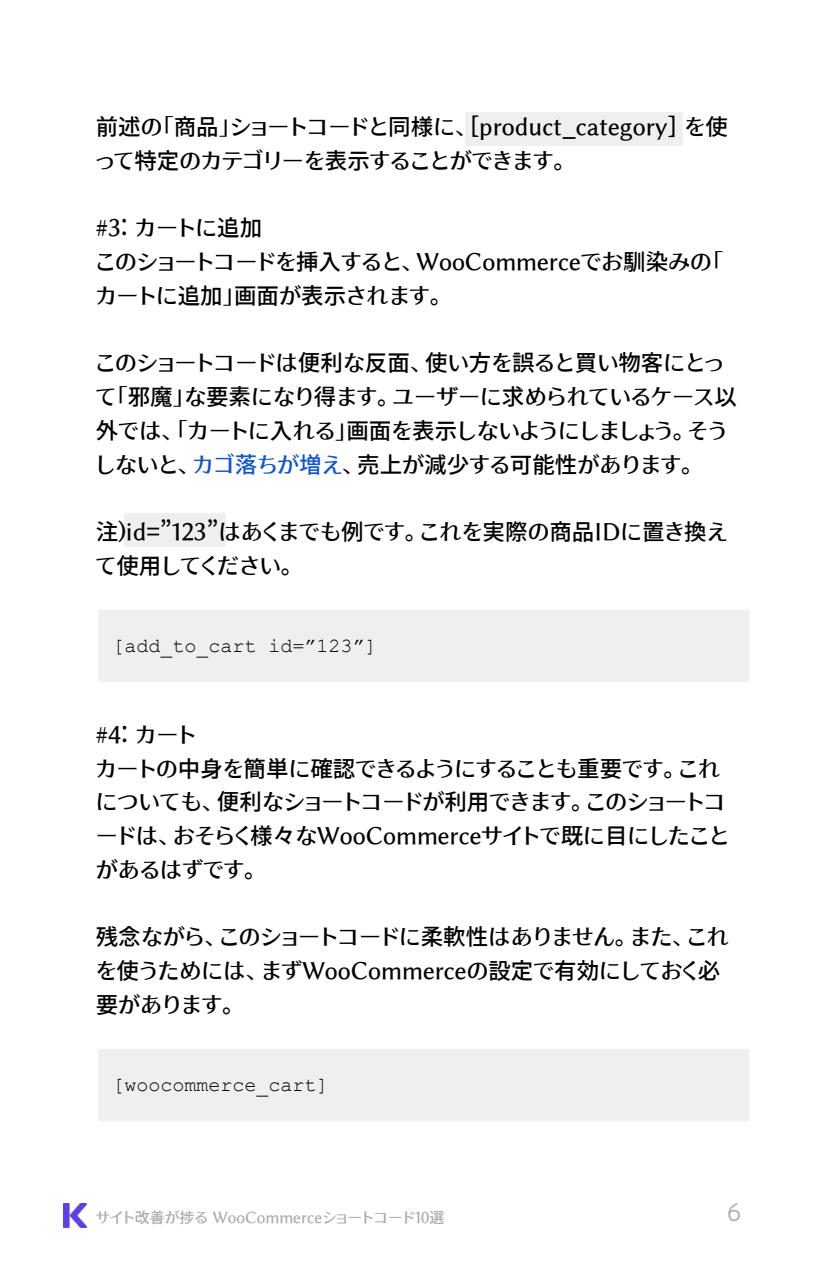
<style>
.page{position:relative;width:837px;height:1276px;background:#fff}
.page>*{position:absolute;margin:0;border:0;box-sizing:border-box;transform-origin:0 0}
.t1{font:25px "Brandon Text";color:#aeaeae}
.t2{font:22.5px/33.8px "Gen Ei Late Go P v 2";color:#000}
.t3{font:20px "Courier New";color:#000}
.t4{font:15px "Gen Ei Late Go P v 2";color:#aaa}
.s1{color:#15c}
</style>
<div class="page">
<div style="left:465px;top:112px;width:217px;height:34px;background:#efefef"></div>
<div style="left:124px;top:513px;width:101px;height:34px;background:#efefef"></div>
<img style="left:64px;top:1203px;width:23px;height:24px">
<div style="left:97px;top:608px;width:653px;height:75px;background:#efefef"></div>
<div style="left:96px;top:607px;width:655px;height:77px;border:2px solid #fff"></div>
<div style="left:97px;top:1048px;width:653px;height:74px;background:#efefef"></div>
<div style="left:96px;top:1046px;width:655px;height:77px;border:2px solid #fff"></div>
<p class="t2" style="left:96px;top:110px;width:633px">前述の「商品」ショートコードと同様に、[product_category] を使って特定のカテゴリーを表示することができます。</p>
<p class="t2" style="left:96px;top:212px;width:628px">#3: カートに追加<br>このショートコードを挿入すると、WooCommerceでお馴染みの「カートに追加」画面が表示されます。</p>
<p class="t2" style="left:96px;top:347px;width:642px">このショートコードは便利な反面、使い方を誤ると買い物客にとって「邪魔」な要素になり得ます。ユーザーに求められているケース以外では、「カートに入れる」画面を表示しないようにしましょう。そうしないと、<span class="s1">カゴ落ちが増え</span>、売上が減少する可能性があります。</p>
<p class="t2" style="left:96px;top:515px;width:632px">注）id=”123”はあくまでも例です。これを実際の商品IDに置き換えて使用してください。</p>
<p class="t3" style="left:112px;top:633px;width:266px">[add_to_cart id=”123”]</p>
<p class="t2" style="left:96px;top:718px;width:634px">#4: カート<br>カートの中身を簡単に確認できるようにすることも重要です。これについても、便利なショートコードが利用できます。このショートコードは、おそらく様々なWooCommerceサイトで既に目にしたことがあるはずです。</p>
<p class="t2" style="left:96px;top:920px;width:634px">残念ながら、このショートコードに柔軟性はありません。また、これを使うためには、まずWooCommerceの設定で有効にしておく必要があります。</p>
<p class="t3" style="left:112px;top:1072px;width:218px">[woocommerce_cart]</p>
<p class="t4" style="left:96px;top:1207px;width:350px">サイト改善が捗る WooCommerceショートコード10選</p>
<p class="t1" style="left:726px;top:1195px;width:16px">6</p>
</div>
